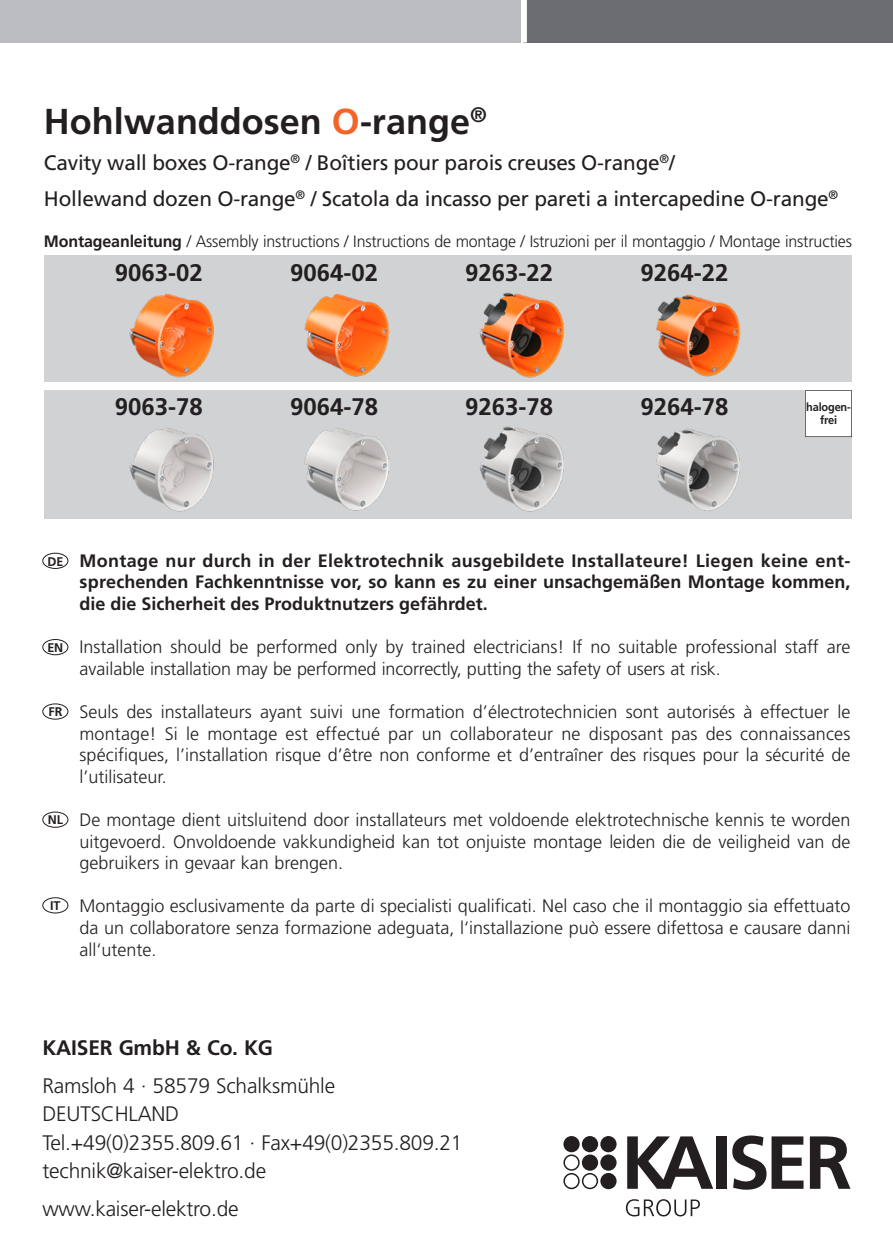
<style>
.page{position:relative;width:893px;height:1259px;background:#fff}
.page>*{position:absolute;margin:0;border:0;box-sizing:border-box;transform-origin:0 0}
.t1{font:700 36px "Frutiger LT Std";color:#231f20}
.Features{font:700 24px "Frutiger LT Std";color:#231f20}
.t2{font:21px "Frutiger LT Std";letter-spacing:-.01em;color:#231f20}
.t3{font:300 21px/28.5px "Frutiger LT Std";letter-spacing:-.01em;color:#231f20}
.t4{font:700 21px "Frutiger LT Std";letter-spacing:-.01em;color:#231f20}
.Body{font:300 18px/21.6px "Frutiger LT Std";color:#231f20;text-align:justify}
.t5{font:700 18px/21.6px "Frutiger LT Std";color:#231f20;text-align:justify}
.Headline{font:300 16.5px "Frutiger LT Std";letter-spacing:-.01em;color:#231f20}
.Body-2{font:700 12.6px "Frutiger LT Std";color:#231f20}
.t6{font:700 11.4px/13.2px "Frutiger LT Std";letter-spacing:-.015em;color:#231f20;text-align:center;scale:.95 1}
.s1{color:#f26428}
.s2{font-weight:700}
</style>
<div class="page">
<div style="left:523px;top:0;width:370px;height:43px;background:#6c6d70"></div>
<div style="left:521px;top:0;width:6px;height:43px;background:#fff"></div>
<div style="left:44px;top:390px;width:808px;height:129px;background:#d1d2d4"></div>
<div style="left:43px;top:553px;width:25px;height:16px;border:1px solid #231f20;border-radius:50%"></div>
<div style="left:43px;top:639px;width:25px;height:16px;border:1px solid #231f20;border-radius:50%"></div>
<div style="left:43px;top:703px;width:25px;height:16px;border:1px solid #231f20;border-radius:50%"></div>
<div style="left:43px;top:812px;width:25px;height:15px;border:1px solid #231f20;border-radius:50%"></div>
<div style="left:43px;top:897px;width:25px;height:16px;border:1px solid #231f20;border-radius:50%"></div>
<svg style="left:805px;top:390px;width:47px;height:47px"></svg>
<div style="left:600px;top:1154px;width:17px;height:16px;background:#231f20;border-radius:50%"></div>
<div style="left:582px;top:1136px;width:16px;height:16px;background:#231f20;border-radius:50%"></div>
<div style="left:600px;top:1136px;width:17px;height:16px;background:#231f20;border-radius:50%"></div>
<div style="left:563px;top:1136px;width:17px;height:16px;background:#231f20;border-radius:50%"></div>
<div style="left:600px;top:1173px;width:17px;height:16px;background:#231f20;border-radius:50%"></div>
<svg style="left:563px;top:1154px;width:35px;height:35px"></svg>
<div style="left:716px;top:1136px;width:11px;height:52px;background:#231f20"></div>
<svg style="left:732px;top:1135px;width:71px;height:54px"></svg>
<svg style="left:810px;top:1136px;width:40px;height:52px"></svg>
<svg style="left:627px;top:1136px;width:86px;height:52px"></svg>
<svg style="left:626px;top:1199px;width:74px;height:17px"></svg>
<div style="left:0;top:0;width:521px;height:43px;background:#bcbdc0"></div>
<div style="left:44px;top:255px;width:808px;height:127px;background:#d1d2d4"></div>
<img style="left:130px;top:293px;width:84px;height:84px">
<img style="left:130px;top:428px;width:84px;height:84px">
<img style="left:480px;top:292px;width:85px;height:85px">
<img style="left:480px;top:427px;width:84px;height:85px">
<img style="left:305px;top:294px;width:85px;height:83px">
<img style="left:305px;top:428px;width:84px;height:83px">
<img style="left:656px;top:294px;width:84px;height:83px">
<img style="left:656px;top:428px;width:84px;height:83px">
<p class="t1" style="left:44px;top:100px;width:444px">Hohlwanddosen <span class="s1">O</span>-range<sup>®</sup></p>
<p class="t2" style="left:44px;top:150px;width:632px">Cavity wall boxes O-range<sup>®</sup> / Boîtiers pour parois creuses O-range<sup>®</sup>/</p>
<p class="t2" style="left:44px;top:186px;width:796px">Hollewand dozen O-range<sup>®</sup> / Scatola da incasso per pareti a intercapedine O-range<sup>®</sup></p>
<p class="Headline" style="left:44px;top:232px;width:809px"><span class="s2">Montageanleitung</span> / Assembly instructions / Instructions de montage / Istruzioni per il montaggio / Montage instructies</p>
<p class="Features" style="left:115px;top:258px;width:90px">9063-02</p>
<p class="Features" style="left:115px;top:393px;width:90px">9063-78</p>
<p class="Features" style="left:290px;top:258px;width:90px">9064-02</p>
<p class="Features" style="left:290px;top:393px;width:90px">9064-78</p>
<p class="Features" style="left:465px;top:258px;width:90px">9263-22</p>
<p class="Features" style="left:465px;top:393px;width:90px">9263-78</p>
<p class="Features" style="left:640px;top:258px;width:90px">9264-22</p>
<p class="Features" style="left:640px;top:393px;width:90px">9264-78</p>
<p class="t6" style="left:806px;top:401px;width:48px">halogen&shy;frei</p>
<p class="Body-2" style="left:47px;top:554px;width:18px">DE</p>
<p class="Body-2" style="left:47px;top:640px;width:18px">EN</p>
<p class="Body-2" style="left:48px;top:704px;width:15px">FR</p>
<p class="Body-2" style="left:48px;top:812px;width:17px">NL</p>
<p class="Body-2" style="left:50px;top:898px;width:12px">IT</p>
<p class="t5" style="left:79px;top:550px;width:773px">Montage nur durch in der Elektrotechnik ausgebildete Installateure! Liegen keine ent&shy;sprechenden Fachkenntnisse vor, so kann es zu einer unsachgemäßen Montage kommen, die die Sicherheit des Produktnutzers gefährdet.</p>
<p class="Body" style="left:79px;top:636px;width:773px">Installation should be performed only by trained electricians! If no suitable professional staff are available installation may be performed incorrectly, putting the safety of users at risk.</p>
<p class="Body" style="left:79px;top:701px;width:773px">Seuls des installateurs ayant suivi une formation d’électrotechnicien sont autorisés à effectuer le montage! Si le montage est effectué par un collaborateur ne disposant pas des connaissances spécifiques, l’installation risque d’être non conforme et d’entraîner des risques pour la sécurité de l’utilisateur.</p>
<p class="Body" style="left:79px;top:809px;width:773px">De montage dient uitsluitend door installateurs met voldoende elektrotechnische kennis te worden uitgevoerd. Onvoldoende vakkundigheid kan tot onjuiste montage leiden die de veiligheid van de gebruikers in gevaar kan brengen.</p>
<p class="Body" style="left:79px;top:895px;width:773px">Montaggio esclusivamente da parte di specialisti qualificati. Nel caso che il montaggio sia effettuato da un collaboratore senza formazione adeguata, l‘installazione può essere difettosa e causare danni all‘utente.</p>
<p class="t4" style="left:43px;top:1035px;width:232px">KAISER GmbH &amp; Co. KG</p>
<p class="t3" style="left:43px;top:1071px;width:422px">Ramsloh 4 · 58579 Schalksmühle<br>DEUTSCHLAND<br>Tel.+49(0)2355.809.61 · Fax+49(0)2355.809.21</p>
<p class="t3" style="left:43px;top:1157px;width:225px">technik@kaiser-elektro.de</p>
<p class="t3" style="left:43px;top:1195px;width:198px">www.kaiser-elektro.de</p>
</div>
